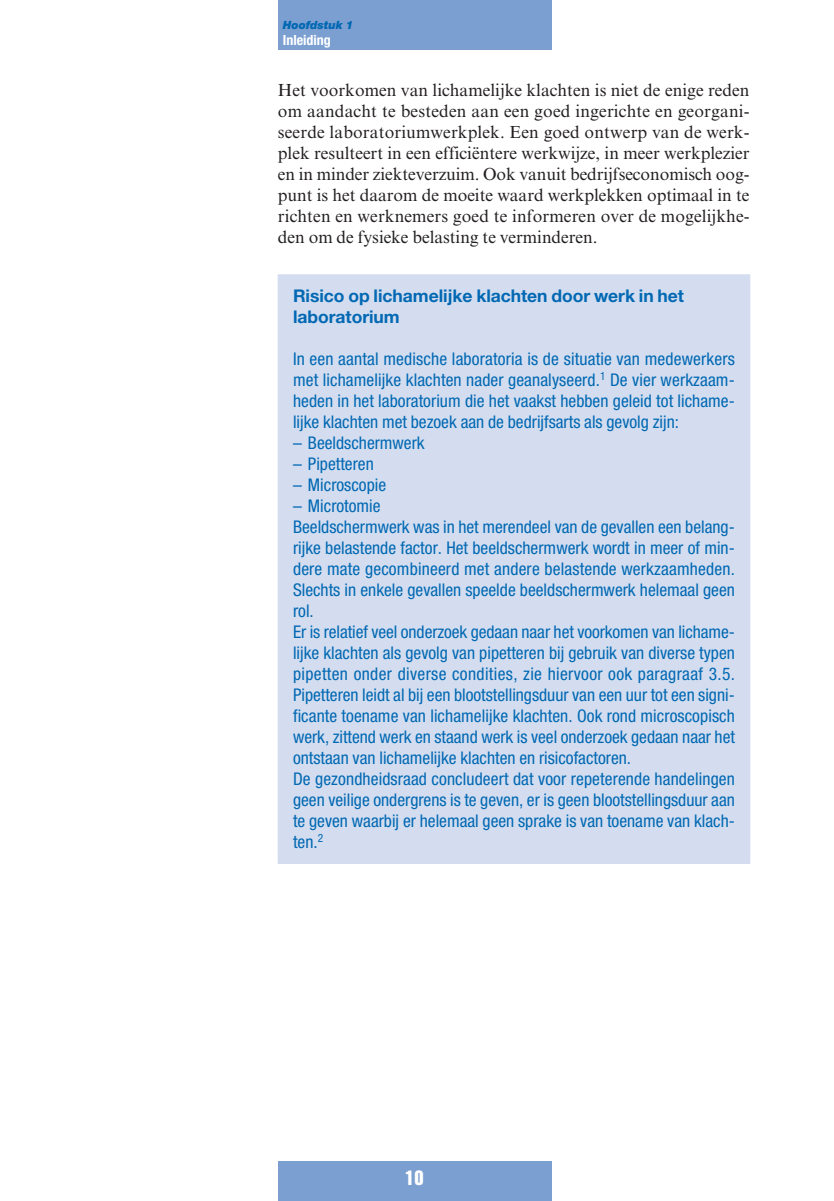
<style>
.page{position:relative;width:834px;height:1201px;background:#fff}
.page>*{position:absolute;margin:0;border:0;box-sizing:border-box;transform-origin:0 0}
.t1{font:18.38px "Helvetica Inserat LT Std";color:#fff}
.t2{font:condensed 17.5px/21px "Helvetica Neue LT Std";color:#0168b3;text-align:justify}
.t3{font:17.5px/21px "Times New Roman MT Std";color:#231f20;text-align:justify}
.t4{font:700 17.5px/21px "Helvetica Neue LT Std";letter-spacing:-.005em;color:#0168b3}
.t5{font:700 condensed 14px "Helvetica Neue LT Std";color:#fff}
.t6{font:italic 900 11.38px "Helvetica Neue LT Std";letter-spacing:-.005em;color:#0168b3}
</style>
<div class="page">
<div style="left:278px;top:0;width:273px;height:50px;background:#7c9fd2"></div>
<div style="left:278px;top:1161px;width:273px;height:40px;background:#7c9fd2"></div>
<div style="left:278px;top:275px;width:471px;height:588px;background:#d3ddef"></div>
<hr style="left:277px;top:274px;width:473px;height:1px;background:#d3ddef">
<hr style="left:277px;top:275px;width:1px;height:588px;background:#d3ddef">
<hr style="left:749px;top:275px;width:1px;height:588px;background:#d3ddef">
<hr style="left:277px;top:863px;width:473px;height:1px;background:#d3ddef">
<p class="t6" style="left:283px;top:21px;width:72px">Hoofdstuk 1</p>
<p class="t5" style="left:283px;top:35px;width:49px">Inleiding</p>
<p class="t3" style="left:278px;top:81px;width:473px">Het voorkomen van lichamelijke klachten is niet de enige reden om aandacht te besteden aan een goed ingerichte en georgani&shy;seerde laboratoriumwerkplek. Een goed ontwerp van de werk&shy;plek resulteert in een efficiëntere werkwijze, in meer werkplezier en in minder ziekteverzuim. Ook vanuit bedrijfseconomisch oog&shy;punt is het daarom de moeite waard werkplekken optimaal in te richten en werknemers goed te informeren over de mogelijkhe&shy;den om de fysieke belasting te verminderen.</p>
<p class="t4" style="left:293px;top:287px;width:392px">Risico op lichamelijke klachten door werk in het laboratorium</p>
<p class="t2" style="left:293px;top:350px;width:443px">In een aantal medische laboratoria is de situatie van medewerkers met lichamelijke klachten nader geanalyseerd.<sup>1</sup> De vier werkzaam&shy;heden in het laboratorium die het vaakst hebben geleid tot lichame&shy;lijke klachten met bezoek aan de bedrijfsarts als gevolg zijn:</p>
<p class="t2" style="left:293px;top:434px;width:133px">– Beeldschermwerk</p>
<p class="t2" style="left:293px;top:455px;width:82px">– Pipetteren</p>
<p class="t2" style="left:293px;top:476px;width:95px">– Microscopie</p>
<p class="t2" style="left:293px;top:497px;width:443px;text-align:left">– Microtomie<br>Beeldschermwerk was in het merendeel van de gevallen een belang&shy;rijke belastende factor. Het beeldschermwerk wordt in meer of min&shy;dere mate gecombineerd met andere belastende werkzaamheden.<br>Slechts in enkele gevallen speelde beeldschermwerk helemaal geen rol.<br>Er is relatief veel onderzoek gedaan naar het voorkomen van lichame&shy;lijke klachten als gevolg van pipetteren bij gebruik van diverse typen pipetten onder diverse condities, zie hiervoor ook paragraaf 3.5.<br>Pipetteren leidt al bij een blootstellingsduur van een uur tot een signi&shy;ficante toename van lichamelijke klachten. Ook rond microscopisch werk, zittend werk en staand werk is veel onderzoek gedaan naar het ontstaan van lichamelijke klachten en risicofactoren.<br>De gezondheidsraad concludeert dat voor repeterende handelingen geen veilige ondergrens is te geven, er is geen blootstellingsduur aan te geven waarbij er helemaal geen sprake is van toename van klach&shy;ten.<sup>2</sup></p>
<p class="t1" style="left:405px;top:1169px;width:20px">10</p>
</div>
